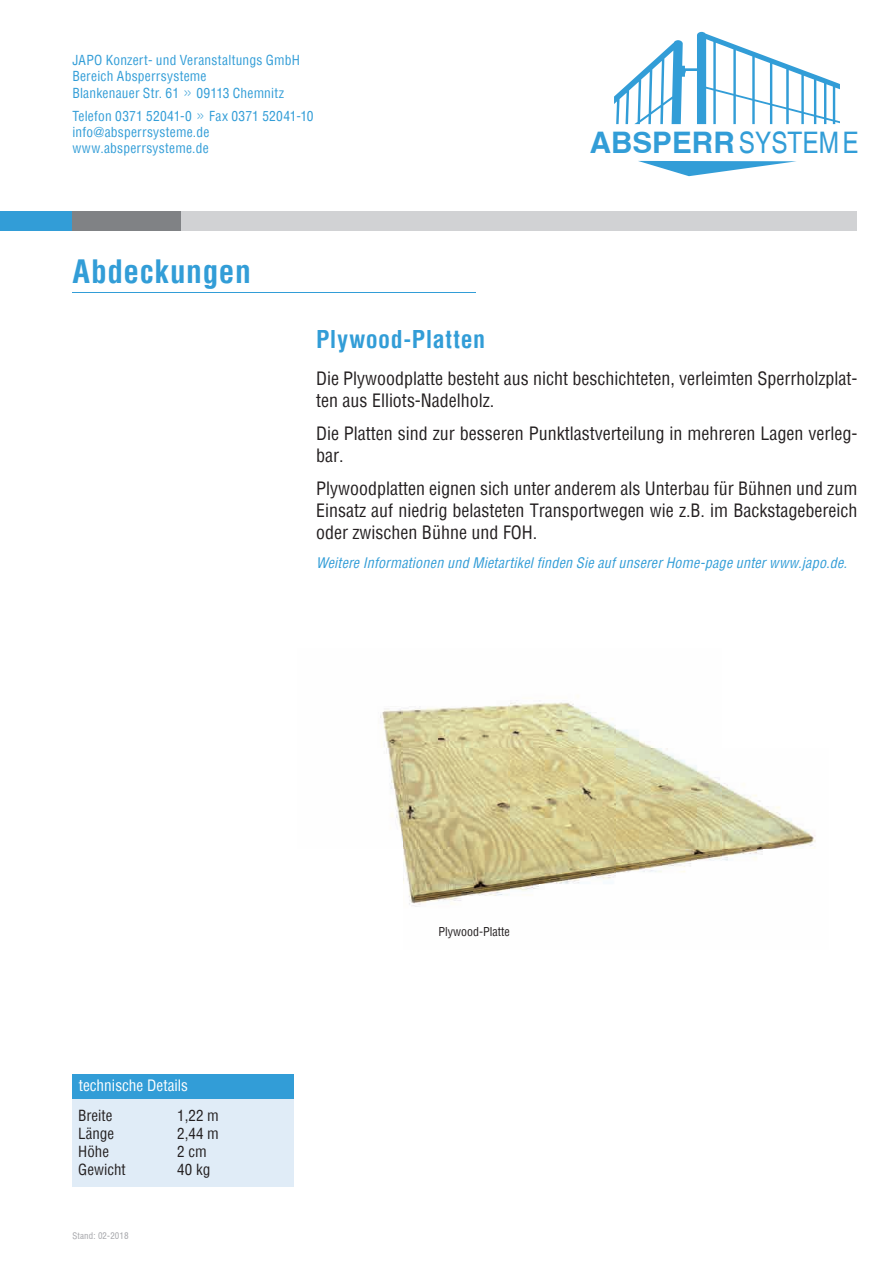
<style>
.page{position:relative;width:893px;height:1263px;background:#fff}
.page>*{position:absolute;margin:0;border:0;box-sizing:border-box;transform-origin:0 0}
.t1{font:700 condensed 31.5px "Helvetica";letter-spacing:.02em;color:#329dd7}
.t2{font:700 29.7px "Helvetica";color:#329dd7}
.t3{font:700 condensed 24px "Helvetica";letter-spacing:.025em;color:#329dd7}
.t4{font:condensed 18px/21.6px "Helvetica";color:#231f20}
.t5{font:condensed 15.3px "Helvetica";color:#fff}
.t6{font:condensed 15px "Helvetica";color:#231f20}
.t7{font:italic condensed 14.25px "Helvetica";letter-spacing:.01em;color:#329dd7}
.t8{font:condensed 13.5px/16.2px "Helvetica";letter-spacing:.015em;color:#329dd7}
.t9{font:condensed 12px "Helvetica";color:#231f20}
.t10{font:9px "Helvetica Condensed";letter-spacing:.015em;color:#a8a9ad}
.s1{font-size:11.7px}
.s2{font-weight:400;font-stretch:condensed}
</style>
<div class="page">
<div style="left:0;top:211px;width:72px;height:20px;background:#329dd7"></div>
<div style="left:72px;top:211px;width:109px;height:20px;background:#808285"></div>
<div style="left:181px;top:211px;width:676px;height:20px;background:#d1d2d4"></div>
<svg style="left:638px;top:161px;width:158px;height:15px"></svg>
<svg style="left:614px;top:32px;width:226px;height:92px"></svg>
<img style="left:380px;top:700px;width:436px;height:207px">
<div style="left:72px;top:1096px;width:221px;height:90px;background:#e0ecf7"></div>
<hr style="left:72px;top:292px;width:404px;height:1px;background:#329dd7">
<div style="left:72px;top:1074px;width:221px;height:24px;background:#329dd7"></div>
<p class="t8" style="left:72px;top:52px;width:229px">JAPO Konzert- und Veranstaltungs GmbH<br>Bereich Absperrsysteme<br>Blankenauer Str. 61 <span class="s1">&gt;&gt;</span> 09113 Chemnitz</p>
<p class="t8" style="left:72px;top:107px;width:243px">Telefon 0371 52041-0 <span class="s1">&gt;&gt;</span> Fax 0371 52041-10 info@absperrsysteme.de www.absperrsysteme.de</p>
<h1 class="t1" style="left:72px;top:251px;width:180px">Abdeckungen</h1>
<h2 class="t2" style="left:590px;top:125px;width:271px">ABSPERR<span class="s2">SYSTEM E</span></h2>
<h3 class="t3" style="left:316px;top:324px;width:171px">Plywood-Platten</h3>
<p class="t4" style="left:316px;top:368px;width:543px">Die Plywoodplatte besteht aus nicht beschichteten, verleimten Sperrholzplat&shy;ten aus Elliots-Nadelholz.</p>
<p class="t4" style="left:316px;top:423px;width:543px">Die Platten sind zur besseren Punktlastverteilung in mehreren Lagen verleg&shy;bar.</p>
<p class="t4" style="left:316px;top:478px;width:543px;text-align:justify">Plywoodplatten eignen sich unter anderem als Unterbau für Bühnen und zum Einsatz auf niedrig belasteten Transportwegen wie z.B. im Backstagebereich oder zwischen Bühne und FOH.</p>
<p class="t7" style="left:316px;top:553px;width:532px">Weitere Informationen und Mietartikel finden Sie auf unserer Home-page unter www.japo.de.</p>
<p class="t5" style="left:79px;top:1075px;width:111px">technische Details</p>
<p class="t6" style="left:78px;top:1105px;width:36px">Breite</p>
<p class="t6" style="left:177px;top:1105px;width:43px">1,22 m</p>
<p class="t6" style="left:78px;top:1123px;width:37px">Länge</p>
<p class="t6" style="left:177px;top:1123px;width:43px">2,44 m</p>
<p class="t6" style="left:78px;top:1141px;width:32px">Höhe</p>
<p class="t6" style="left:177px;top:1141px;width:31px">2 cm</p>
<p class="t6" style="left:78px;top:1159px;width:49px">Gewicht</p>
<p class="t6" style="left:177px;top:1159px;width:34px">40 kg</p>
<p class="t10" style="left:72px;top:1230px;width:58px">Stand: 02-2018</p>
<p class="t9" style="left:438px;top:924px;width:73px">Plywood-Platte</p>
</div>
